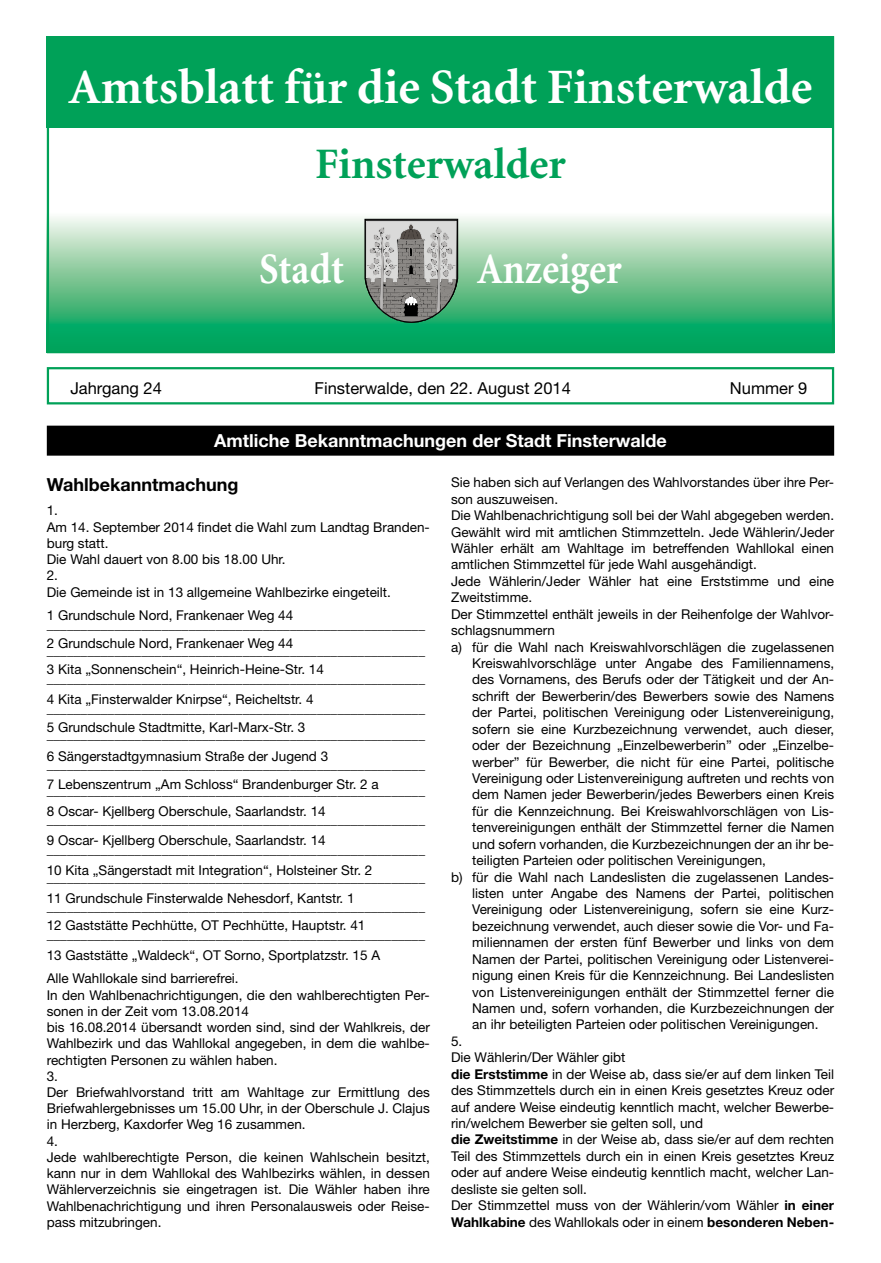
<style>
.page{position:relative;width:881px;height:1263px;background:#fff}
.page>*{position:absolute;margin:0;border:0;box-sizing:border-box;transform-origin:0 0}
.t1{font:700 49.5px "Minion";color:#fff}
.t2{font:700 43.5px "Minion";color:#00a158}
.t3{font:700 43.5px "Minion";color:#fff;scale:.9 1}
.t4{font:700 18px "Helvetica Neue LT";color:#fff}
.t5{font:700 18px "Helvetica Neue LT";color:#000}
.t6{font:16.5px "Helvetica Neue LT";color:#000}
.t7{font:13.5px/16.2px "Helvetica Neue LT";color:#000}
.t8{font:700 13.5px "Helvetica Neue LT";color:#000}
.s1{font-weight:700}
.s2{font-weight:400}
</style>
<div class="page">
<div style="left:47px;top:425px;width:786px;height:30px;background:#a4a4a4"></div>
<div style="left:47px;top:426px;width:786px;height:30px;background:#000"></div>
<svg style="left:50px;top:217px;width:780px;height:133px;background:#6dc595"></svg>
<div style="left:47px;top:36px;width:786px;height:92px;background:#00a158"></div>
<svg style="left:364px;top:218px;width:95px;height:105px;background:#8f9c93"></svg>
<div style="left:47px;top:367px;width:786px;height:37px;border:2px solid #00a158"></div>
<div style="left:47px;top:36px;width:786px;height:317px;border:2px solid #00a158"></div>
<h1 class="t1" style="left:68px;top:62px;width:745px">Amtsblatt für die Stadt Finsterwalde</h1>
<h2 class="t2" style="left:315px;top:142px;width:252px">Finsterwalder</h2>
<h2 class="t3" style="left:259px;top:247px;width:96px">Stadt</h2>
<h2 class="t3" style="left:477px;top:247px;width:162px">Anzeiger</h2>
<p class="t6" style="left:70px;top:378px;width:93px">Jahrgang 24</p>
<p class="t6" style="left:314px;top:378px;width:258px">Finsterwalde, den 22. August 2014</p>
<p class="t6" style="left:729px;top:378px;width:79px">Nummer 9</p>
<h3 class="t4" style="left:214px;top:429px;width:454px">Amtliche Bekanntmachungen der Stadt Finsterwalde</h3>
<h3 class="t5" style="left:47px;top:473px;width:193px">Wahlbekanntmachung</h3>
<p class="t7" style="left:47px;top:502px;width:384px">1.<br>Am 14. September 2014 findet die Wahl zum Landtag Branden&shy;burg statt.<br>Die Wahl dauert von 8.00 bis 18.00 Uhr.<br>2.<br>Die Gemeinde ist in 13 allgemeine Wahlbezirke eingeteilt.</p>
<p class="t7" style="left:47px;top:607px;width:248px">1 Grundschule Nord, Frankenaer Weg 44</p>
<p class="t7" style="left:47px;top:614px;width:379px;line-height:19.2px">________________________________________________________<br>2 Grundschule Nord, Frankenaer Weg 44</p>
<p class="t7" style="left:47px;top:641px;width:379px;line-height:19.2px">________________________________________________________<br>3 Kita „Sonnenschein“, Heinrich-Heine-Str. 14</p>
<p class="t7" style="left:47px;top:668px;width:379px;line-height:20.7px">________________________________________________________<br>4 Kita „Finsterwalder Knirpse“, Reicheltstr. 4</p>
<p class="t7" style="left:47px;top:698px;width:379px;line-height:19.2px">________________________________________________________<br>5 Grundschule Stadtmitte, Karl-Marx-Str. 3</p>
<p class="t7" style="left:47px;top:723px;width:379px;line-height:22.2px">________________________________________________________<br>6 Sängerstadtgymnasium Straße der Jugend 3</p>
<p class="t7" style="left:47px;top:753px;width:379px;line-height:20.7px">________________________________________________________<br>7 Lebenszentrum „Am Schloss“ Brandenburger Str. 2 a</p>
<p class="t7" style="left:47px;top:780px;width:379px;line-height:20.7px">________________________________________________________<br>8 Oscar- Kjellberg Oberschule, Saarlandstr. 14</p>
<p class="t7" style="left:47px;top:809px;width:379px;line-height:20.7px">________________________________________________________<br>9 Oscar- Kjellberg Oberschule, Saarlandstr. 14</p>
<p class="t7" style="left:47px;top:838px;width:379px;line-height:20.7px">________________________________________________________<br>10 Kita „Sängerstadt mit Integration“, Holsteiner Str. 2</p>
<p class="t7" style="left:47px;top:866px;width:379px;line-height:20.7px">________________________________________________________<br>11 Grundschule Finsterwalde Nehesdorf, Kantstr. 1</p>
<p class="t7" style="left:47px;top:897px;width:379px;line-height:19.2px">________________________________________________________<br>12 Gaststätte Pechhütte, OT Pechhütte, Hauptstr. 41</p>
<p class="t7" style="left:47px;top:924px;width:379px;line-height:20.7px">________________________________________________________<br>13 Gaststätte „Waldeck“, OT Sorno, Sportplatzstr. 15 A</p>
<p class="t7" style="left:47px;top:970px;width:384px">Alle Wahllokale sind barrierefrei.<br>In den Wahlbenachrichtigungen, die den wahlberechtigten Per&shy;sonen in der Zeit vom 13.08.2014<br>bis 16.08.2014 übersandt worden sind, sind der Wahlkreis, der Wahlbezirk und das Wahllokal angegeben, in dem die wahlbe&shy;rechtigten Personen zu wählen haben.<br>3.<br>Der Briefwahlvorstand tritt am Wahltage zur Ermittlung des Briefwahlergebnisses um 15.00 Uhr, in der Oberschule J. Clajus in Herzberg, Kaxdorfer Weg 16 zusammen.<br>4.<br>Jede wahlberechtigte Person, die keinen Wahlschein besitzt, kann nur in dem Wahllokal des Wahlbezirks wählen, in dessen Wählerverzeichnis sie eingetragen ist. Die Wähler haben ihre Wahlbenachrichtigung und ihren Personalausweis oder Reise&shy;pass mitzubringen.</p>
<p class="t7" style="left:451px;top:474px;width:384px">Sie haben sich auf Verlangen des Wahlvorstandes über ihre Per-</p>
<p class="t7" style="left:451px;top:491px;width:108px">son auszuweisen.</p>
<p class="t7" style="left:451px;top:507px;width:384px">Die Wahlbenachrichtigung soll bei der Wahl abgegeben werden.</p>
<p class="t7" style="left:451px;top:523px;width:384px">Gewählt wird mit amtlichen Stimmzetteln. Jede Wählerin/Jeder</p>
<p class="t7" style="left:451px;top:540px;width:384px">Wähler erhält am Wahltage im betreffenden Wahllokal einen</p>
<p class="t7" style="left:451px;top:556px;width:307px">amtlichen Stimmzettel für jede Wahl ausgehändigt.</p>
<p class="t7" style="left:451px;top:573px;width:384px">Jede Wählerin/Jeder Wähler hat eine Erststimme und eine</p>
<p class="t7" style="left:451px;top:589px;width:83px">Zweitstimme.</p>
<p class="t7" style="left:451px;top:606px;width:384px">Der Stimmzettel enthält jeweils in der Reihenfolge der Wahlvor-</p>
<p class="t7" style="left:451px;top:622px;width:105px">schlagsnummern</p>
<p class="t7" style="left:451px;top:638px;width:384px">a) für die Wahl nach Kreiswahlvorschlägen die zugelassenen</p>
<p class="t7" style="left:472px;top:655px;width:363px">Kreiswahlvorschläge unter Angabe des Familiennamens,</p>
<p class="t7" style="left:472px;top:671px;width:363px">des Vornamens, des Berufs oder der Tätigkeit und der An-</p>
<p class="t7" style="left:472px;top:688px;width:363px">schrift der Bewerberin/des Bewerbers sowie des Namens</p>
<p class="t7" style="left:472px;top:704px;width:363px">der Partei, politischen Vereinigung oder Listenvereinigung,</p>
<p class="t7" style="left:472px;top:721px;width:363px">sofern sie eine Kurzbezeichnung verwendet, auch dieser,</p>
<p class="t7" style="left:472px;top:737px;width:363px">oder der Bezeichnung „Einzelbewerberin” oder „Einzelbe-</p>
<p class="t7" style="left:472px;top:753px;width:363px">werber” für Bewerber, die nicht für eine Partei, politische</p>
<p class="t7" style="left:472px;top:770px;width:363px">Vereinigung oder Listenvereinigung auftreten und rechts von</p>
<p class="t7" style="left:472px;top:786px;width:363px">dem Namen jeder Bewerberin/jedes Bewerbers einen Kreis</p>
<p class="t7" style="left:472px;top:803px;width:363px">für die Kennzeichnung. Bei Kreiswahlvorschlägen von Lis-</p>
<p class="t7" style="left:472px;top:819px;width:363px">tenvereinigungen enthält der Stimmzettel ferner die Namen</p>
<p class="t7" style="left:472px;top:836px;width:363px">und sofern vorhanden, die Kurzbezeichnungen der an ihr be-</p>
<p class="t7" style="left:472px;top:852px;width:295px">teiligten Parteien oder politischen Vereinigungen,</p>
<p class="t7" style="left:451px;top:868px;width:384px">b) für die Wahl nach Landeslisten die zugelassenen Landes-</p>
<p class="t7" style="left:472px;top:885px;width:363px">listen unter Angabe des Namens der Partei, politischen</p>
<p class="t7" style="left:472px;top:901px;width:363px">Vereinigung oder Listenvereinigung, sofern sie eine Kurz-</p>
<p class="t7" style="left:472px;top:918px;width:363px">bezeichnung verwendet, auch dieser sowie die Vor- und Fa-</p>
<p class="t7" style="left:472px;top:934px;width:363px">miliennamen der ersten fünf Bewerber und links von dem</p>
<p class="t7" style="left:472px;top:951px;width:363px">Namen der Partei, politischen Vereinigung oder Listenverei-</p>
<p class="t7" style="left:472px;top:967px;width:363px">nigung einen Kreis für die Kennzeichnung. Bei Landeslisten</p>
<p class="t7" style="left:472px;top:983px;width:363px">von Listenvereinigungen enthält der Stimmzettel ferner die</p>
<p class="t7" style="left:472px;top:1000px;width:363px">Namen und, sofern vorhanden, die Kurzbezeichnungen der</p>
<p class="t7" style="left:472px;top:1016px;width:348px">an ihr beteiligten Parteien oder politischen Vereinigungen.</p>
<p class="t7" style="left:451px;top:1033px;width:13px">5.</p>
<p class="t7" style="left:451px;top:1049px;width:176px">Die Wählerin/Der Wähler gibt</p>
<p class="t7" style="left:451px;top:1066px;width:384px"><span class="s1">die Erststimme</span> in der Weise ab, dass sie/er auf dem linken Teil</p>
<p class="t7" style="left:451px;top:1082px;width:384px">des Stimmzettels durch ein in einen Kreis gesetztes Kreuz oder</p>
<p class="t7" style="left:451px;top:1098px;width:384px">auf andere Weise eindeutig kenntlich macht, welcher Bewerbe-</p>
<p class="t7" style="left:451px;top:1115px;width:253px">rin/welchem Bewerber sie gelten soll, und</p>
<p class="t7" style="left:451px;top:1131px;width:384px"><span class="s1">die Zweitstimme</span> in der Weise ab, dass sie/er auf dem rechten</p>
<p class="t7" style="left:451px;top:1148px;width:384px">Teil des Stimmzettels durch ein in einen Kreis gesetztes Kreuz</p>
<p class="t7" style="left:451px;top:1164px;width:384px">oder auf andere Weise eindeutig kenntlich macht, welcher Lan-</p>
<p class="t7" style="left:451px;top:1181px;width:137px">desliste sie gelten soll.</p>
<p class="t7" style="left:451px;top:1197px;width:384px">Der Stimmzettel muss von der Wählerin/vom Wähler <span class="s1">in einer</span></p>
<p class="t8" style="left:451px;top:1213px;width:384px">Wahlkabine <span class="s2">des Wahllokals oder in einem</span> besonderen Neben-</p>
</div>
